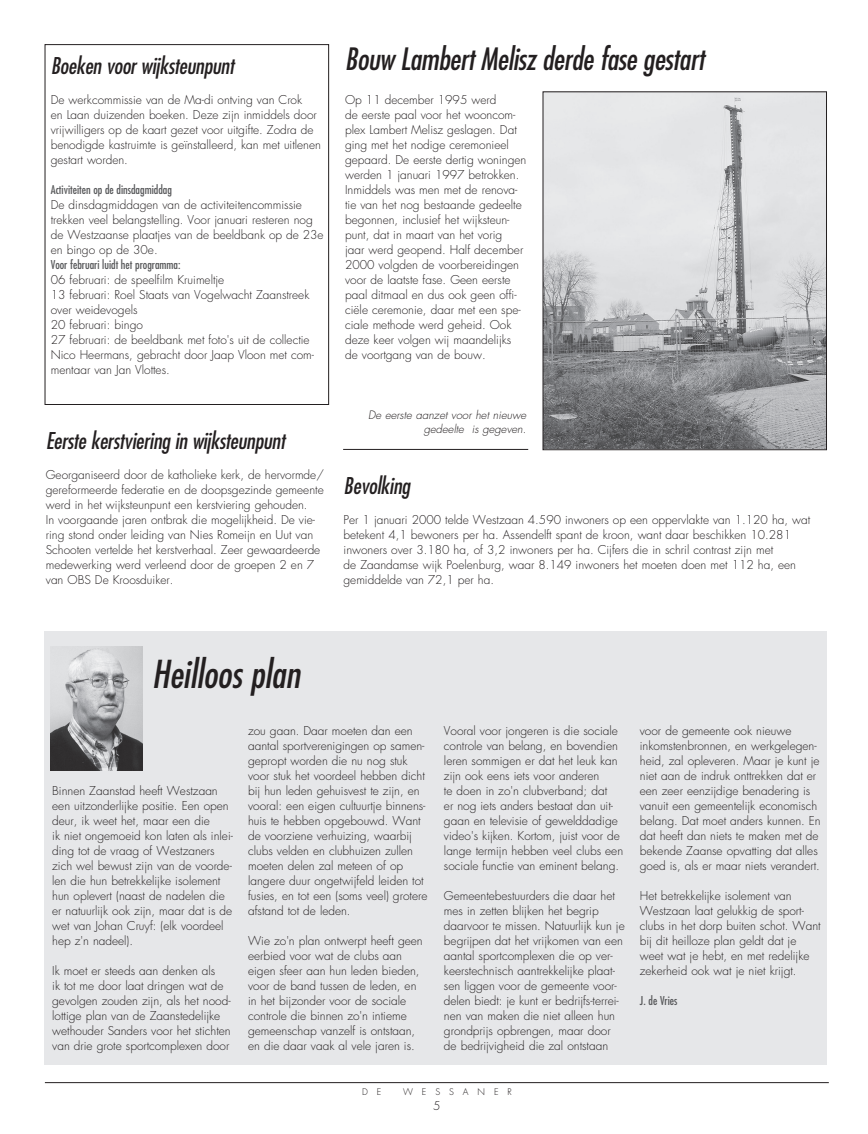
<style>
.page{position:relative;width:868px;height:1134px;background:#fff}
.page>*{position:absolute;margin:0;border:0;box-sizing:border-box;transform-origin:0 0}
.t1{font:italic condensed 37.5px "Futura";color:#231f20}
.t2{font:italic condensed 30px "Futura";letter-spacing:-.01em;color:#231f20}
.t3{font:italic condensed 22.5px "Futura";letter-spacing:-.01em;color:#231f20}
.t4{font:300 11.88px/15px "Futura";color:#231f20}
.t5{font:condensed 11.88px "Futura";color:#57585a}
.t6{font:italic 300 11.25px/13.5px "Futura";color:#231f20;text-align:right}
.t7{font:300 8.88px "Futura";letter-spacing:1em;color:#231f20}
</style>
<div class="page">
<div style="left:45px;top:44px;width:284px;height:361px;border:1px solid #231f20"></div>
<div style="left:44px;top:631px;width:782px;height:433px;background:#e6e7e9"></div>
<hr style="left:45px;top:1082px;width:783px;height:1px;background:#231f20">
<img style="left:51px;top:646px;width:92px;height:124px">
<img style="left:544px;top:94px;width:280px;height:354px">
<div style="left:542px;top:92px;width:284px;height:358px;border:1px solid #231f20"></div>
<hr style="left:343px;top:449px;width:185px;height:1px;background:#231f20">
<h3 class="t3" style="left:51px;top:53px;width:185px">Boeken voor wijksteunpunt</h3>
<p class="t4" style="left:51px;top:92px;width:272px">De werkcommissie van de Ma-di ontving van Crok<br>en Laan duizenden boeken. Deze zijn inmiddels door vrijwilligers op de kaart gezet voor uitgifte. Zodra de benodigde kastruimte is geïnstalleerd, kan met uitlenen gestart worden.</p>
<p class="t5" style="left:51px;top:183px;width:123px">Activiteiten op de dinsdagmiddag</p>
<p class="t4" style="left:51px;top:197px;width:274px">De dinsdagmiddagen van de activiteitencommissie trekken veel belangstelling. Voor januari resteren nog de Westzaanse plaatjes van de beeldbank op de 23e en bingo op de 30e.</p>
<p class="t5" style="left:51px;top:258px;width:131px">Voor februari luidt het programma:</p>
<p class="t4" style="left:51px;top:272px;width:265px">06 februari: de speelfilm Kruimeltje<br>13 februari: Roel Staats van Vogelwacht Zaanstreek over weidevogels<br>20 februari: bingo<br>27 februari: de beeldbank met foto's uit de collectie Nico Heermans, gebracht door Jaap Vloon met com&shy;mentaar van Jan Vlottes.</p>
<h3 class="t3" style="left:46px;top:428px;width:241px">Eerste kerstviering in wijksteunpunt</h3>
<p class="t4" style="left:46px;top:467px;width:279px">Georganiseerd door de katholieke kerk, de hervormde/ gereformeerde federatie en de doopsgezinde gemeente werd in het wijksteunpunt een kerstviering gehouden.<br>In voorgaande jaren ontbrak die mogelijkheid. De vie&shy;ring stond onder leiding van Nies Romeijn en Uut van Schooten vertelde het kerstverhaal. Zeer gewaardeerde medewerking werd verleend door de groepen 2 en 7 van OBS De Kroosduiker.</p>
<h2 class="t2" style="left:345px;top:42px;width:361px">Bouw Lambert Melisz derde fase gestart</h2>
<p class="t4" style="left:345px;top:93px;width:183px">Op 11 december 1995 werd<br>de eerste paal voor het wooncom&shy;plex Lambert Melisz geslagen. Dat ging met het nodige ceremonieel gepaard. De eerste dertig woningen werden 1 januari 1997 betrokken.<br>Inmiddels was men met de renova&shy;tie van het nog bestaande gedeelte begonnen, inclusief het wijksteun&shy;punt, dat in maart van het vorig<br>jaar werd geopend. Half december<br>2000 volgden de voorbereidingen voor de laatste fase. Geen eerste paal ditmaal en dus ook geen offi&shy;ciële ceremonie, daar met een spe&shy;ciale methode werd geheid. Ook deze keer volgen wij maandelijks de voortgang van de bouw.</p>
<p class="t6" style="left:368px;top:408px;width:160px">De eerste aanzet voor het nieuwe gedeelte is gegeven.</p>
<h3 class="t3" style="left:343px;top:473px;width:68px">Bevolking</h3>
<p class="t4" style="left:343px;top:512px;width:468px">Per 1 januari 2000 telde Westzaan 4.590 inwoners op een oppervlakte van 1.120 ha, wat betekent 4,1 bewoners per ha. Assendelft spant de kroon, want daar beschikken 10.281 inwoners over 3.180 ha, of 3,2 inwoners per ha. Cijfers die in schril contrast zijn met<br>de Zaandamse wijk Poelenburg, waar 8.149 inwoners het moeten doen met 112 ha, een gemiddelde van 72,1 per ha.</p>
<h1 class="t1" style="left:152px;top:653px;width:150px">Heilloos plan</h1>
<p class="t4" style="left:52px;top:783px;width:182px">Binnen Zaanstad heeft Westzaan een uitzonderlijke positie. Een open deur, ik weet het, maar een die<br>ik niet ongemoeid kon laten als inlei&shy;ding tot de vraag of Westzaners zich wel bewust zijn van de voorde&shy;len die hun betrekkelijke isolement hun oplevert (naast de nadelen die er natuurlijk ook zijn, maar dat is de wet van Johan Cruyf: (elk voordeel hep z'n nadeel).</p>
<p class="t4" style="left:52px;top:963px;width:180px">Ik moet er steeds aan denken als<br>ik tot me door laat dringen wat de gevolgen zouden zijn, als het nood&shy;lottige plan van de Zaanstedelijke wethouder Sanders voor het stichten van drie grote sportcomplexen door</p>
<p class="t4" style="left:248px;top:723px;width:181px">zou gaan. Daar moeten dan een aantal sportverenigingen op samen&shy;gepropt worden die nu nog stuk voor stuk het voordeel hebben dicht bij hun leden gehuisvest te zijn, en vooral: een eigen cultuurtje binnens&shy;huis te hebben opgebouwd. Want de voorziene verhuizing, waarbij clubs velden en clubhuizen zullen moeten delen zal meteen of op langere duur ongetwijfeld leiden tot fusies, en tot een (soms veel) grotere afstand tot de leden.</p>
<p class="t4" style="left:248px;top:933px;width:176px">Wie zo'n plan ontwerpt heeft geen eerbied voor wat de clubs aan eigen sfeer aan hun leden bieden, voor de band tussen de leden, en in het bijzonder voor de sociale controle die binnen zo'n intieme gemeenschap vanzelf is ontstaan, en die daar vaak al vele jaren is.</p>
<p class="t4" style="left:444px;top:723px;width:181px">Vooral voor jongeren is die sociale controle van belang, en bovendien leren sommigen er dat het leuk kan zijn ook eens iets voor anderen<br>te doen in zo'n clubverband; dat<br>er nog iets anders bestaat dan uit&shy;gaan en televisie of gewelddadige video's kijken. Kortom, juist voor de lange termijn hebben veel clubs een sociale functie van eminent belang.</p>
<p class="t4" style="left:444px;top:888px;width:182px">Gemeentebestuurders die daar het mes in zetten blijken het begrip daarvoor te missen. Natuurlijk kun je begrijpen dat het vrijkomen van een aantal sportcomplexen die op ver&shy;keerstechnisch aantrekkelijke plaat&shy;sen liggen voor de gemeente voor&shy;delen biedt: je kunt er bedrijfs-terrei&shy;nen van maken die niet alleen hun grondprijs opbrengen, maar door de bedrijvigheid die zal ontstaan</p>
<p class="t7" style="left:362px;top:1087px;width:21px">D E</p>
<p class="t7" style="left:403px;top:1087px;width:110px">WESSANER</p>
<p class="t4" style="left:433px;top:1098px;width:9px">5</p>
<p class="t4" style="left:639px;top:723px;width:182px">voor de gemeente ook nieuwe inkomstenbronnen, en werkgelegen&shy;heid, zal opleveren. Maar je kunt je niet aan de indruk onttrekken dat er een zeer eenzijdige benadering is vanuit een gemeentelijk economisch belang. Dat moet anders kunnen. En dat heeft dan niets te maken met de bekende Zaanse opvatting dat alles goed is, als er maar niets verandert.</p>
<p class="t4" style="left:639px;top:888px;width:182px">Het betrekkelijke isolement van Westzaan laat gelukkig de sport&shy;clubs in het dorp buiten schot. Want bij dit heilloze plan geldt dat je weet wat je hebt, en met redelijke zekerheid ook wat je niet krijgt.</p>
<p class="t5" style="left:639px;top:993px;width:39px">J. de Vries</p>
</div>
